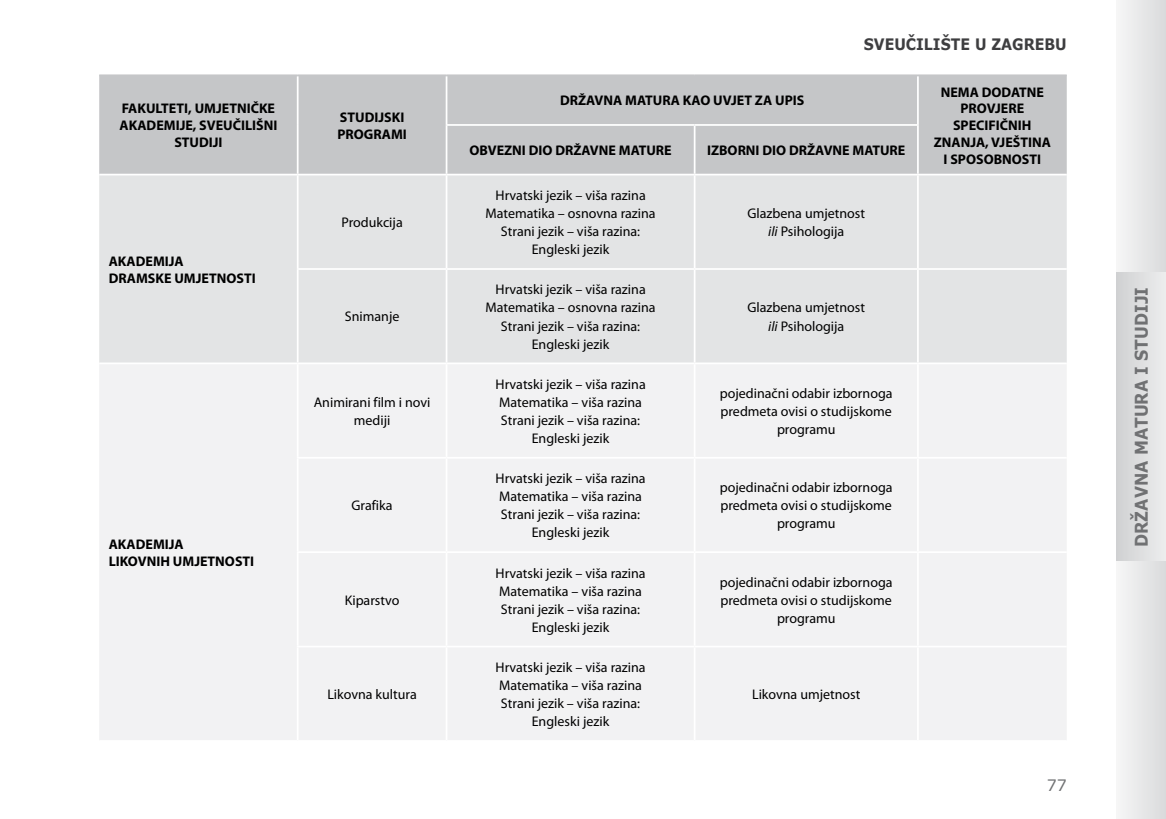
<style>
.page{position:relative;width:1166px;height:819px;background:#fff}
.page>*{position:absolute;margin:0;border:0;box-sizing:border-box;transform-origin:0 0}
.t1{font:700 17.5px "Verdana";color:#707173;scale:.9 1}
.t2{font:700 15.75px "Verdana";color:#3e3e40;scale:.9 1}
.t3{font:15.75px "Verdana";color:#707173}
.t4{font:14px/18px "Myriad Pro";color:#000;text-align:center}
.t5{font:700 14px/16.8px "Myriad Pro";color:#000}
.s1{font-style:italic}
</style>
<div class="page">
<div style="left:1116px;top:0;width:50px;height:819px;background:linear-gradient(to right,#f6f6f7,#dadbdc)"></div>
<div style="left:1116px;top:273px;width:50px;height:288px;background:linear-gradient(to right,#d0d1d2,#eceded)"></div>
<div style="left:99px;top:76px;width:968px;height:98px;background:#c5c6c8"></div>
<div style="left:99px;top:175px;width:968px;height:187px;background:#e3e4e5"></div>
<div style="left:99px;top:365px;width:967px;height:375px;background:#f2f2f3"></div>
<hr style="left:297px;top:175px;width:2px;height:93px;background:#fff">
<hr style="left:446px;top:175px;width:1px;height:93px;background:#fff">
<hr style="left:694px;top:175px;width:1px;height:93px;background:#fff">
<hr style="left:917px;top:175px;width:2px;height:93px;background:#fff">
<hr style="left:297px;top:268px;width:149px;height:2px;background:#fff">
<hr style="left:297px;top:270px;width:2px;height:92px;background:#fff">
<hr style="left:446px;top:268px;width:248px;height:2px;background:#fff">
<hr style="left:446px;top:270px;width:1px;height:92px;background:#fff">
<hr style="left:694px;top:268px;width:224px;height:2px;background:#fff">
<hr style="left:694px;top:270px;width:1px;height:92px;background:#fff">
<hr style="left:918px;top:268px;width:149px;height:2px;background:#fff">
<hr style="left:917px;top:270px;width:2px;height:92px;background:#fff">
<hr style="left:297px;top:364px;width:2px;height:93px;background:#fff">
<hr style="left:446px;top:364px;width:1px;height:93px;background:#fff">
<hr style="left:694px;top:364px;width:1px;height:93px;background:#fff">
<hr style="left:917px;top:364px;width:2px;height:93px;background:#fff">
<hr style="left:297px;top:457px;width:149px;height:1px;background:#fff">
<hr style="left:297px;top:458px;width:2px;height:93px;background:#fff">
<hr style="left:446px;top:457px;width:248px;height:1px;background:#fff">
<hr style="left:446px;top:458px;width:1px;height:93px;background:#fff">
<hr style="left:694px;top:457px;width:224px;height:1px;background:#fff">
<hr style="left:694px;top:458px;width:1px;height:93px;background:#fff">
<hr style="left:918px;top:457px;width:149px;height:1px;background:#fff">
<hr style="left:917px;top:458px;width:2px;height:93px;background:#fff">
<hr style="left:297px;top:551px;width:149px;height:2px;background:#fff">
<hr style="left:297px;top:553px;width:2px;height:92px;background:#fff">
<hr style="left:446px;top:551px;width:248px;height:2px;background:#fff">
<hr style="left:446px;top:553px;width:1px;height:92px;background:#fff">
<hr style="left:694px;top:551px;width:224px;height:2px;background:#fff">
<hr style="left:694px;top:553px;width:1px;height:92px;background:#fff">
<hr style="left:918px;top:551px;width:149px;height:2px;background:#fff">
<hr style="left:917px;top:553px;width:2px;height:92px;background:#fff">
<hr style="left:297px;top:645px;width:149px;height:2px;background:#fff">
<hr style="left:297px;top:647px;width:2px;height:93px;background:#fff">
<hr style="left:446px;top:645px;width:248px;height:2px;background:#fff">
<hr style="left:446px;top:647px;width:1px;height:93px;background:#fff">
<hr style="left:694px;top:645px;width:224px;height:2px;background:#fff">
<hr style="left:694px;top:647px;width:1px;height:93px;background:#fff">
<hr style="left:918px;top:645px;width:149px;height:2px;background:#fff">
<hr style="left:917px;top:647px;width:2px;height:93px;background:#fff">
<hr style="left:297px;top:76px;width:2px;height:49px;background:#fff">
<hr style="left:297px;top:125px;width:2px;height:49px;background:#fff">
<hr style="left:446px;top:76px;width:1px;height:48px;background:#fff">
<hr style="left:917px;top:76px;width:2px;height:48px;background:#fff">
<hr style="left:446px;top:124px;width:248px;height:2px;background:#fff">
<hr style="left:446px;top:126px;width:1px;height:48px;background:#fff">
<hr style="left:694px;top:124px;width:225px;height:2px;background:#fff">
<hr style="left:694px;top:126px;width:1px;height:48px;background:#fff">
<hr style="left:917px;top:126px;width:2px;height:48px;background:#fff">
<hr style="left:99px;top:74px;width:199px;height:2px;background:#c5c6c8">
<hr style="left:298px;top:74px;width:148px;height:2px;background:#c5c6c8">
<hr style="left:446px;top:74px;width:248px;height:2px;background:#c5c6c8">
<hr style="left:694px;top:74px;width:224px;height:2px;background:#c5c6c8">
<hr style="left:918px;top:74px;width:149px;height:2px;background:#c5c6c8">
<p class="t5" style="left:119px;top:100px;width:159px;text-align:center">FAKULTETI, UMJETNIČKE<br>AKADEMIJE, SVEUČILIŠNI<br>STUDIJI</p>
<p class="t5" style="left:337px;top:109px;width:71px">STUDIJSKI<br>PROGRAMI</p>
<p class="t5" style="left:109px;top:253px;width:148px">AKADEMIJA<br>DRAMSKE UMJETNOSTI</p>
<p class="t5" style="left:109px;top:536px;width:147px">AKADEMIJA<br>LIKOVNIH UMJETNOSTI</p>
<p class="t4" style="left:341px;top:213px;width:63px">Produkcija</p>
<p class="t4" style="left:345px;top:308px;width:56px">Snimanje</p>
<p class="t4" style="left:314px;top:393px;width:118px">Animirani film i novi mediji</p>
<p class="t4" style="left:351px;top:497px;width:43px">Grafika</p>
<p class="t4" style="left:345px;top:591px;width:56px">Kiparstvo</p>
<p class="t4" style="left:327px;top:685px;width:91px">Likovna kultura</p>
<p class="t2" style="left:864px;top:34px;width:24px">SVEUČI</p>
<p class="t2" style="left:924px;top:34px;width:21px">LIŠTE</p>
<p class="t2" style="left:975px;top:34px;width:43px">U zagr</p>
<p class="t2" style="left:1035px;top:34px;width:37px">ebu</p>
<p class="t5" style="left:560px;top:92px;width:246px">DRŽAVNA MATURA KAO UVJET ZA UPIS</p>
<p class="t5" style="left:934px;top:84px;width:119px;text-align:center">NEMA DODATNE<br>PROVJERE<br>SPECIFIČNIH<br>ZNANJA, VJEŠTINA<br>I SPOSOBNOSTI</p>
<p class="t5" style="left:469px;top:142px;width:204px">OBVEZNI DIO DRŽAVNE MATURE</p>
<p class="t5" style="left:707px;top:142px;width:200px">IZBORNI DIO DRŽAVNE MATURE</p>
<p class="t4" style="left:485px;top:186px;width:172px">Hrvatski jezik – viša razina<br>Matematika – osnovna razina<br>Strani jezik – viša razina:<br>Engleski jezik</p>
<p class="t4" style="left:485px;top:281px;width:172px">Hrvatski jezik – viša razina<br>Matematika – osnovna razina<br>Strani jezik – viša razina:<br>Engleski jezik</p>
<p class="t4" style="left:747px;top:205px;width:119px">Glazbena umjetnost <span class="s1">ili</span> Psihologija</p>
<p class="t4" style="left:747px;top:299px;width:119px">Glazbena umjetnost <span class="s1">ili</span> Psihologija</p>
<p class="t4" style="left:495px;top:375px;width:152px">Hrvatski jezik – viša razina<br>Matematika – viša razina<br>Strani jezik – viša razina:<br>Engleski jezik</p>
<p class="t4" style="left:720px;top:384px;width:174px">pojedinačni odabir izbornoga predmeta ovisi o studijskome programu</p>
<p class="t4" style="left:495px;top:470px;width:152px">Hrvatski jezik – viša razina<br>Matematika – viša razina<br>Strani jezik – viša razina:<br>Engleski jezik</p>
<p class="t4" style="left:720px;top:479px;width:174px">pojedinačni odabir izbornoga predmeta ovisi o studijskome programu</p>
<p class="t4" style="left:495px;top:564px;width:152px">Hrvatski jezik – viša razina<br>Matematika – viša razina<br>Strani jezik – viša razina:<br>Engleski jezik</p>
<p class="t4" style="left:720px;top:573px;width:174px">pojedinačni odabir izbornoga predmeta ovisi o studijskome programu</p>
<p class="t4" style="left:495px;top:658px;width:152px">Hrvatski jezik – viša razina<br>Matematika – viša razina<br>Strani jezik – viša razina:<br>Engleski jezik</p>
<p class="t4" style="left:752px;top:685px;width:110px">Likovna umjetnost</p>
<p class="t3" style="left:1047px;top:775px;width:22px">77</p>
<p class="t1" style="left:1130px;top:547px;width:289px;rotate:-90deg">državna matura i studijI</p>
</div>
